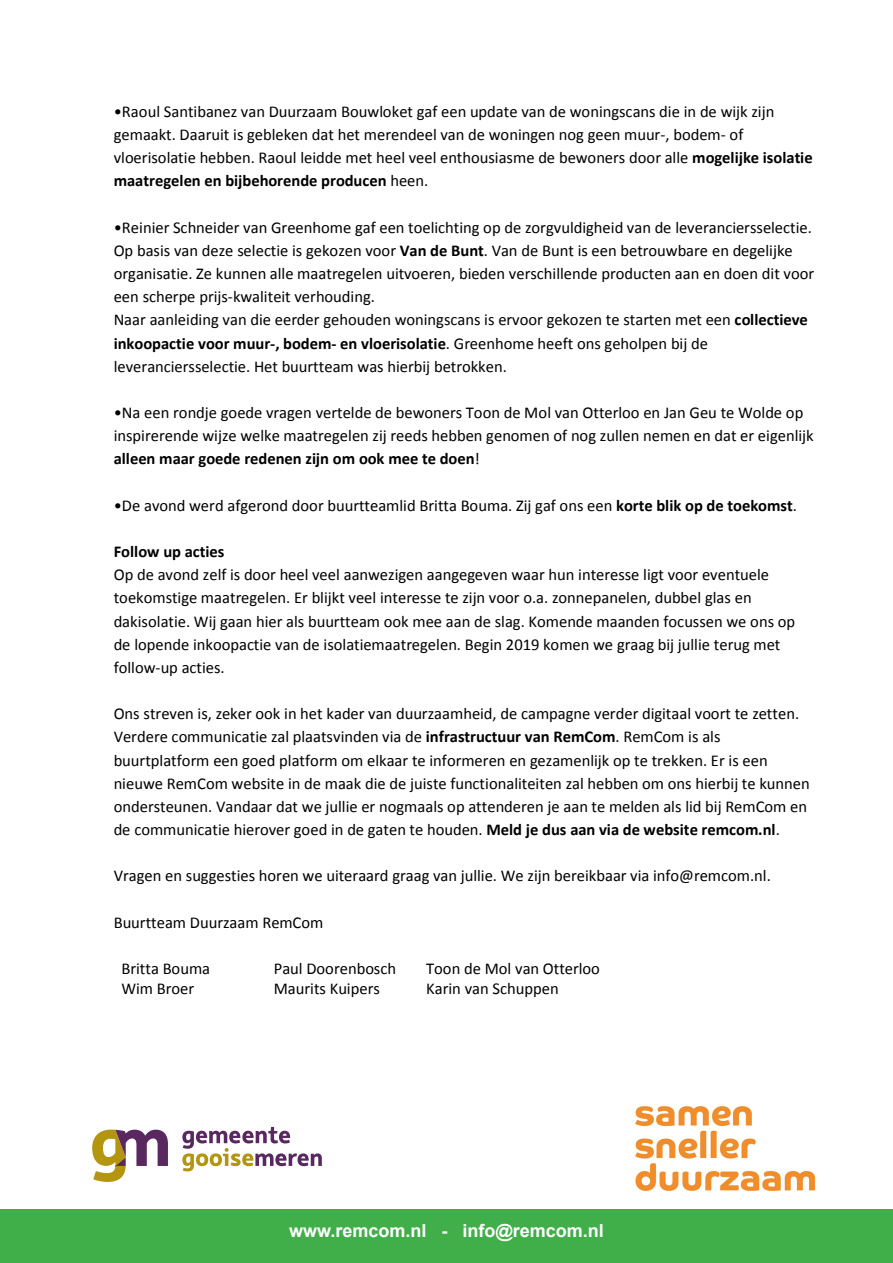
<style>
.page{position:relative;width:893px;height:1263px;background:#fff}
.page>*{position:absolute;margin:0;border:0;box-sizing:border-box;transform-origin:0 0}
.t1{font:700 18px "Arial";color:#fff}
.t2{font:16.5px/23.1px "Calibri";color:#000}
.t3{font:700 16.5px "Calibri";color:#000}
.s1{font-weight:700}
</style>
<div class="page">
<div style="left:0;top:1210px;width:893px;height:53px;background:#40ae49"></div>
<svg style="left:182px;top:1127px;width:140px;height:44px"></svg>
<svg style="left:92px;top:1129px;width:76px;height:53px"></svg>
<img style="left:635px;top:1106px;width:181px;height:85px">
<p class="t2" style="left:114px;top:99px;width:700px">•Raoul Santibanez van Duurzaam Bouwloket gaf een update van de woningscans die in de wijk zijn gemaakt. Daaruit is gebleken dat het merendeel van de woningen nog geen muur-, bodem- of vloerisolatie hebben. Raoul leidde met heel veel enthousiasme de bewoners door alle <span class="s1">mogelijke isolatie maatregelen en bijbehorende producen</span> heen.</p>
<p class="t2" style="left:114px;top:215px;width:702px">•Reinier Schneider van Greenhome gaf een toelichting op de zorgvuldigheid van de leveranciersselectie.<br>Op basis van deze selectie is gekozen voor <span class="s1">Van de Bunt</span>. Van de Bunt is een betrouwbare en degelijke organisatie. Ze kunnen alle maatregelen uitvoeren, bieden verschillende producten aan en doen dit voor een scherpe prijs-kwaliteit verhouding.<br>Naar aanleiding van die eerder gehouden woningscans is ervoor gekozen te starten met een <span class="s1">collectieve inkoopactie voor muur-, bodem- en vloerisolatie</span>. Greenhome heeft ons geholpen bij de leveranciersselectie. Het buurtteam was hierbij betrokken.</p>
<p class="t2" style="left:114px;top:401px;width:702px">•Na een rondje goede vragen vertelde de bewoners Toon de Mol van Otterloo en Jan Geu te Wolde op inspirerende wijze welke maatregelen zij reeds hebben genomen of nog zullen nemen en dat er eigenlijk <span class="s1">alleen maar goede redenen zijn om ook mee te doen</span>!</p>
<p class="t2" style="left:114px;top:493px;width:685px">•De avond werd afgerond door buurtteamlid Britta Bouma. Zij gaf ons een <span class="s1">korte blik op de toekomst</span>.</p>
<p class="t3" style="left:114px;top:540px;width:112px">Follow up acties</p>
<p class="t2" style="left:114px;top:563px;width:683px">Op de avond zelf is door heel veel aanwezigen aangegeven waar hun interesse ligt voor eventuele toekomstige maatregelen. Er blijkt veel interesse te zijn voor o.a. zonnepanelen, dubbel glas en dakisolatie. Wij gaan hier als buurtteam ook mee aan de slag. Komende maanden focussen we ons op de lopende inkoopactie van de isolatiemaatregelen. Begin 2019 komen we graag bij jullie terug met follow-up acties.</p>
<p class="t2" style="left:114px;top:701px;width:698px">Ons streven is, zeker ook in het kader van duurzaamheid, de campagne verder digitaal voort te zetten.<br>Verdere communicatie zal plaatsvinden via de <span class="s1">infrastructuur van RemCom</span>. RemCom is als buurtplatform een goed platform om elkaar te informeren en gezamenlijk op te trekken. Er is een nieuwe RemCom website in de maak die de juiste functionaliteiten zal hebben om ons hierbij te kunnen ondersteunen. Vandaar dat we jullie er nogmaals op attenderen je aan te melden als lid bij RemCom en de communicatie hierover goed in de gaten te houden. <span class="s1">Meld je dus aan via de website remcom.nl</span>.</p>
<p class="t2" style="left:114px;top:864px;width:659px">Vragen en suggesties horen we uiteraard graag van jullie. We zijn bereikbaar via info@remcom.nl.</p>
<p class="t2" style="left:114px;top:910px;width:211px">Buurtteam Duurzaam RemCom</p>
<p class="t2" style="left:121px;top:956px;width:90px">Britta Bouma</p>
<p class="t2" style="left:274px;top:956px;width:124px">Paul Doorenbosch</p>
<p class="t2" style="left:426px;top:956px;width:175px">Toon de Mol van Otterloo</p>
<p class="t2" style="left:121px;top:977px;width:74px">Wim Broer</p>
<p class="t2" style="left:274px;top:977px;width:108px">Maurits Kuipers</p>
<p class="t2" style="left:426px;top:977px;width:134px">Karin van Schuppen</p>
<p class="t1" style="left:289px;top:1218px;width:316px">www.remcom.nl - info@remcom.nl</p>
</div>
